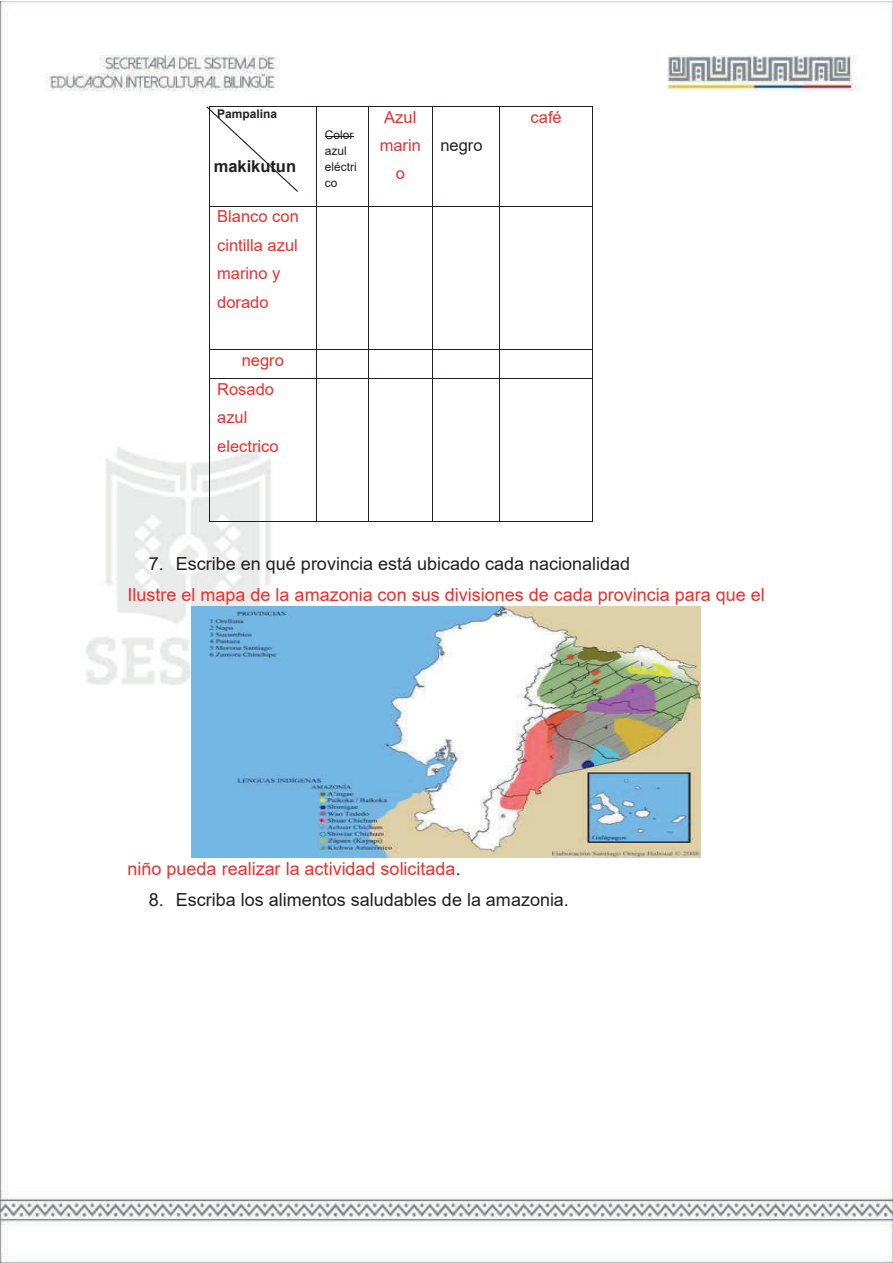
<style>
.page{position:relative;width:893px;height:1263px;background:#fff}
.page>*{position:absolute;margin:0;border:0;box-sizing:border-box;transform-origin:0 0}
.t1{font:18px "Arial";color:#ee2d2d}
.t2{font:18px "Arial";color:#231f20}
.t3{font:16.5px/28.5px "Arial";color:#ee2d2d}
.t4{font:700 16.5px "Arial";color:#231f20}
.t5{font:16.5px "Arial";color:#231f20}
.t6{font:12px/15.9px "Arial";color:#231f20}
.t7{font:700 12px "Arial";color:#231f20}
.s1{color:#231f20}
</style>
<div class="page">
<img style="left:0;top:1px;width:892px;height:1261px">
<div style="left:317px;top:107px;width:51px;height:99px;background:#fff"></div>
<svg style="left:325px;top:136px;width:28px;height:1px"></svg>
<hr style="left:210px;top:106px;width:106px;height:1px;background:#231f20">
<hr style="left:317px;top:106px;width:51px;height:1px;background:#231f20">
<hr style="left:369px;top:106px;width:63px;height:1px;background:#231f20">
<hr style="left:433px;top:106px;width:66px;height:1px;background:#231f20">
<hr style="left:500px;top:106px;width:92px;height:1px;background:#231f20">
<hr style="left:209px;top:107px;width:1px;height:99px;background:#231f20">
<hr style="left:316px;top:107px;width:1px;height:99px;background:#231f20">
<hr style="left:368px;top:107px;width:1px;height:99px;background:#231f20">
<hr style="left:432px;top:107px;width:1px;height:99px;background:#231f20">
<hr style="left:499px;top:107px;width:1px;height:99px;background:#231f20">
<hr style="left:592px;top:107px;width:1px;height:99px;background:#231f20">
<hr style="left:210px;top:206px;width:106px;height:1px;background:#231f20">
<hr style="left:317px;top:206px;width:51px;height:1px;background:#231f20">
<hr style="left:369px;top:206px;width:63px;height:1px;background:#231f20">
<hr style="left:433px;top:206px;width:66px;height:1px;background:#231f20">
<hr style="left:500px;top:206px;width:92px;height:1px;background:#231f20">
<hr style="left:209px;top:207px;width:1px;height:142px;background:#231f20">
<hr style="left:316px;top:207px;width:1px;height:142px;background:#231f20">
<hr style="left:368px;top:207px;width:1px;height:142px;background:#231f20">
<hr style="left:432px;top:207px;width:1px;height:142px;background:#231f20">
<hr style="left:499px;top:207px;width:1px;height:142px;background:#231f20">
<hr style="left:592px;top:207px;width:1px;height:142px;background:#231f20">
<hr style="left:210px;top:349px;width:106px;height:1px;background:#231f20">
<hr style="left:317px;top:349px;width:51px;height:1px;background:#231f20">
<hr style="left:369px;top:349px;width:63px;height:1px;background:#231f20">
<hr style="left:433px;top:349px;width:66px;height:1px;background:#231f20">
<hr style="left:500px;top:349px;width:92px;height:1px;background:#231f20">
<svg style="left:209px;top:349px;width:1px;height:30px"></svg>
<hr style="left:210px;top:378px;width:106px;height:1px;background:#231f20">
<svg style="left:316px;top:349px;width:1px;height:30px"></svg>
<hr style="left:317px;top:378px;width:51px;height:1px;background:#231f20">
<svg style="left:368px;top:349px;width:1px;height:30px"></svg>
<hr style="left:369px;top:378px;width:63px;height:1px;background:#231f20">
<svg style="left:432px;top:349px;width:1px;height:30px"></svg>
<hr style="left:433px;top:378px;width:66px;height:1px;background:#231f20">
<svg style="left:499px;top:349px;width:1px;height:30px"></svg>
<hr style="left:500px;top:378px;width:92px;height:1px;background:#231f20">
<svg style="left:592px;top:349px;width:1px;height:30px"></svg>
<hr style="left:209px;top:379px;width:1px;height:143px;background:#231f20">
<hr style="left:210px;top:522px;width:106px;height:1px;background:#231f20">
<hr style="left:316px;top:379px;width:1px;height:143px;background:#231f20">
<hr style="left:317px;top:522px;width:51px;height:1px;background:#231f20">
<hr style="left:368px;top:379px;width:1px;height:143px;background:#231f20">
<hr style="left:369px;top:522px;width:63px;height:1px;background:#231f20">
<hr style="left:432px;top:379px;width:1px;height:143px;background:#231f20">
<hr style="left:433px;top:522px;width:66px;height:1px;background:#231f20">
<hr style="left:499px;top:379px;width:1px;height:143px;background:#231f20">
<hr style="left:500px;top:522px;width:92px;height:1px;background:#231f20">
<hr style="left:592px;top:379px;width:1px;height:143px;background:#231f20">
<svg style="left:205px;top:105px;width:94px;height:88px"></svg>
<img style="left:192px;top:606px;width:508px;height:251px">
<p class="t7" style="left:217px;top:106px;width:61px">Pampalina</p>
<p class="t4" style="left:214px;top:154px;width:84px">makikutun</p>
<p class="t3" style="left:217px;top:202px;width:83px">Blanco con cintilla azul marino y dorado</p>
<p class="t3" style="left:217px;top:345px;width:68px;text-indent:25px">negro<br>Rosado azul electrico</p>
<p class="t6" style="left:325px;top:127px;width:33px">Color azul eléctri co</p>
<p class="t3" style="left:380px;top:102px;width:43px;text-align:center">Azul marin o</p>
<p class="t5" style="left:440px;top:134px;width:44px">negro</p>
<p class="t3" style="left:531px;top:102px;width:33px">café</p>
<p class="t2" style="left:149px;top:552px;width:483px">7. Escribe en qué provincia está ubicado cada nacionalidad</p>
<p class="t1" style="left:128px;top:583px;width:639px">Ilustre el mapa de la amazonia con sus divisiones de cada provincia para que el</p>
<p class="t1" style="left:128px;top:856px;width:335px">niño pueda realizar la actividad solicitada<span class="s1">.</span></p>
<p class="t2" style="left:149px;top:887px;width:422px">8. Escriba los alimentos saludables de la amazonia.</p>
</div>
